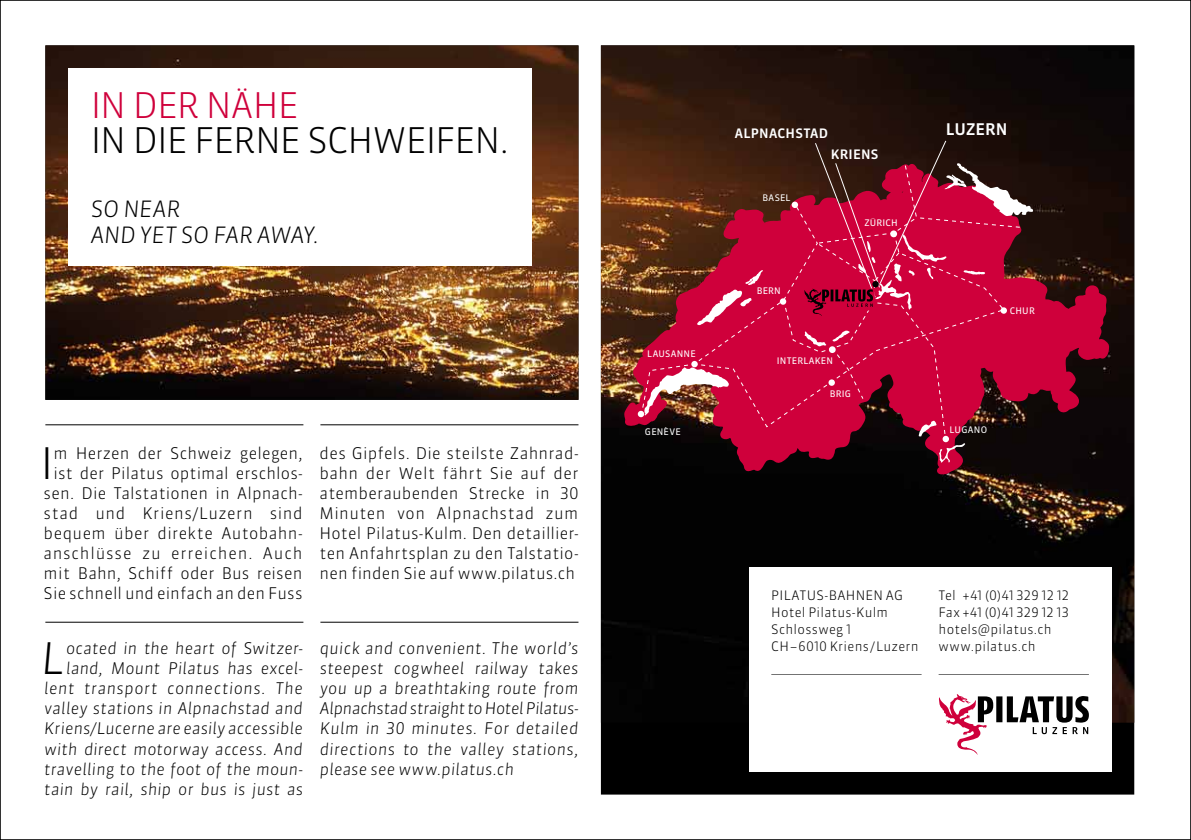
<style>
.page{position:relative;width:1191px;height:840px;background:#fff}
.page>*{position:absolute;margin:0;border:0;box-sizing:border-box;transform-origin:0 0}
.t1{font:300 43.2px "Sanuk LF";color:#000}
.t2{font:italic 300 43.2px "Sanuk LF";color:#000}
.t3{font:300 35.2px "Sanuk LF";color:#000}
.t4{font:300 35.2px "Sanuk LF";color:#cf003b}
.t5{font:italic 300 22.4px/25.6px "Sanuk LF";letter-spacing:-.01em;color:#000}
.t6{font:italic 300 16px/20px "Sanuk LF";letter-spacing:.015em;color:#000;text-align:right}
.t7{font:300 16px/20px "Sanuk LF";letter-spacing:.01em;color:#000;text-align:right}
.t8{font:500 16px "Sanuk LF";letter-spacing:.01em;color:#fff}
.t9{font:300 13px/17px "Sanuk LF";letter-spacing:.02em;color:#000}
.t10{font:500 13px "Sanuk LF";letter-spacing:.02em;color:#fff}
.t11{font:9px "Sanuk LF";letter-spacing:.025em;color:#fff}
</style>
<div class="page">
<div style="left:600px;top:722px;width:534px;height:72px;background:#000"></div>
<img style="left:45px;top:45px;width:1089px;height:677px">
<svg style="left:624px;top:163px;width:485px;height:311px;background:#450e15"></svg>
<div style="left:44px;top:438px;width:534px;height:160px;background:#fff"></div>
<div style="left:44px;top:634px;width:534px;height:160px;background:#fff"></div>
<hr style="left:45px;top:424px;width:258px;height:1px;background:#000">
<hr style="left:320px;top:424px;width:258px;height:1px;background:#000">
<hr style="left:45px;top:621px;width:258px;height:1px;background:#000">
<hr style="left:320px;top:621px;width:258px;height:1px;background:#000">
<hr style="left:91px;top:176px;width:200px;height:1px;background:#000">
<hr style="left:308px;top:176px;width:201px;height:1px;background:#000">
<div style="left:68px;top:177px;width:464px;height:88px;background:#fff"></div>
<div style="left:68px;top:68px;width:464px;height:108px;background:#fff"></div>
<div style="left:748px;top:650px;width:363px;height:121px;background:#fff"></div>
<hr style="left:771px;top:673px;width:150px;height:1px;background:#000">
<hr style="left:938px;top:673px;width:151px;height:1px;background:#000">
<div style="left:748px;top:566px;width:363px;height:107px;background:#fff"></div>
<svg style="left:939px;top:694px;width:150px;height:60px"></svg>
<svg style="left:640px;top:139px;width:393px;height:323px;background:#971431"></svg>
<h2 class="t4" style="left:91px;top:83px;width:64px">In der</h2>
<h2 class="t4" style="left:206px;top:83px;width:68px">Nähe</h2>
<h2 class="t3" style="left:91px;top:119px;width:60px">in die</h2>
<h2 class="t3" style="left:194px;top:119px;width:135px">Ferneschwei</h2>
<h2 class="t3" style="left:435px;top:119px;width:75px">fen.</h2>
<h3 class="t5" style="left:91px;top:196px;width:230px">SO NEAR<br>AND YET SO FAR AWAY.</h3>
<p class="t7" style="left:44px;top:442px;width:260px">m Herzen der Schweiz gelegen, ist der Pilatus optimal erschlos&shy;sen. Die Talstationen in Alpnach&shy;stad und Kriens/Luzern sind bequem über direkte Autobahn&shy;anschlüsse zu erreichen. Auch mit Bahn, Schiff oder Bus reisen<br>Sie schnell und einfach an den Fuss</p>
<p class="t7" style="left:319px;top:442px;width:260px;text-align:justify">des Gipfels. Die steilste Zahnrad&shy;bahn der Welt fährt Sie auf der atemberaubenden Strecke in 30<br>Minuten von Alpnachstad zum Hotel Pilatus-Kulm. Den detaillier&shy;ten Anfahrtsplan zu den Talstatio&shy;nen finden Sie auf www.pilatus.ch</p>
<h1 class="t1" style="left:41px;top:436px;width:15px">I</h1>
<p class="t6" style="left:44px;top:638px;width:260px">ocated in the heart of Switzer&shy;land, M ount Pilatus has excel&shy;lent transport connections. The valley stations in Alpnachstad and Kriens/Lucerne are easily accessible with direct motorway access. And travelling to the foot of the moun&shy;tain by rail, ship or bus is just as</p>
<p class="t6" style="left:320px;top:638px;width:260px;text-align:justify">quick and convenient. The world’s steepest cogwheel railway takes you up a breathtaking route from Alpnachstad straight to Hotel Pilatus-Kulm in 30 minutes. For detailed directions to the valley stations, please see www.pilatus.ch</p>
<h1 class="t2" style="left:41px;top:631px;width:24px">L</h1>
<p class="t11" style="left:647px;top:347px;width:50px">LAUSANNE</p>
<p class="t11" style="left:645px;top:425px;width:37px">GENÈVE</p>
<p class="t10" style="left:734px;top:125px;width:95px">ALPNACHSTAD</p>
<p class="t11" style="left:762px;top:192px;width:29px">BASEL</p>
<p class="t11" style="left:756px;top:285px;width:26px">BERN</p>
<p class="t10" style="left:831px;top:146px;width:49px">KRIENS</p>
<p class="t11" style="left:864px;top:217px;width:35px">ZÜRICH</p>
<p class="t11" style="left:777px;top:355px;width:58px">INTERLAKEN</p>
<p class="t11" style="left:830px;top:388px;width:23px">BRIG</p>
<p class="t8" style="left:945px;top:119px;width:63px">LUZERN</p>
<p class="t11" style="left:1010px;top:305px;width:26px">CHUR</p>
<p class="t11" style="left:949px;top:423px;width:39px">LUGANO</p>
<p class="t9" style="left:771px;top:586px;width:149px">PILATUS-BAHN EN AG<br>Hotel Pilatus-Kulm<br>Schlossweg 1<br>CH–6010 Kriens/Luzern</p>
<p class="t9" style="left:938px;top:586px;width:132px">Tel +41 (0)41 329 12 12<br>Fax +41 (0)41 329 12 13 hotels@pilatus.ch www.pilatus.ch</p>
</div>
